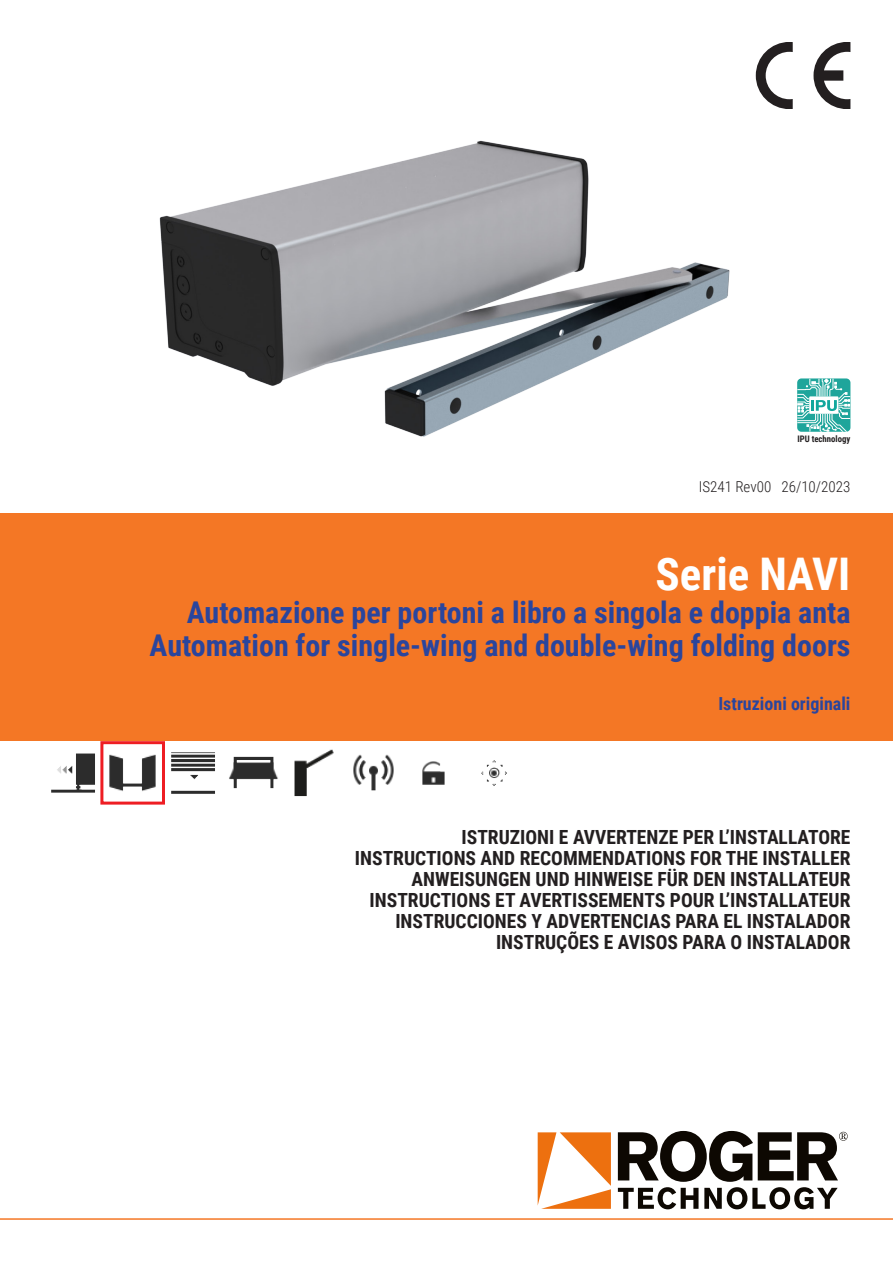
<style>
.page{position:relative;width:893px;height:1263px;background:#fff}
.page>*{position:absolute;margin:0;border:0;box-sizing:border-box;transform-origin:0 0}
.t1{font:700 45px "Roboto Condensed";color:#fff}
.t2{font:700 30px "Roboto Condensed";color:#2a459d}
.t3{font:700 19.5px "Roboto Condensed";color:#231f20}
.t4{font:700 18px "Roboto Condensed";color:#2a459d}
.t5{font:300 15px "Roboto Condensed";color:#231f20}
.t6{font:700 9px "Roboto Condensed";color:#231f20}
</style>
<div class="page">
<img style="left:159px;top:72px;width:597px;height:365px">
<div style="left:0;top:513px;width:893px;height:227px;background:#f47725"></div>
<svg style="left:756px;top:43px;width:37px;height:66px"></svg>
<svg style="left:813px;top:43px;width:37px;height:66px"></svg>
<hr style="left:0;top:1218px;width:893px;height:2px;background:#f47725">
<img style="left:51px;top:749px;width:456px;height:48px">
<div style="left:100px;top:741px;width:65px;height:63px;border:3px solid #ee1d23"></div>
<svg style="left:538px;top:1132px;width:73px;height:77px"></svg>
<svg style="left:618px;top:1131px;width:230px;height:78px"></svg>
<svg style="left:797px;top:378px;width:53px;height:54px"></svg>
<p class="t6" style="left:797px;top:433px;width:54px">IPU technology</p>
<p class="t5" style="left:699px;top:476px;width:153px">IS241 Rev00 26/10/2023</p>
<p class="t1" style="left:655px;top:543px;width:196px">Serie NAVI</p>
<p class="t2" style="left:187px;top:592px;width:665px">Automazione per portoni a libro a singola e doppia anta</p>
<p class="t2" style="left:150px;top:625px;width:702px">Automation for single-wing and double-wing folding doors</p>
<p class="t4" style="left:718px;top:691px;width:134px">Istruzioni originali</p>
<p class="t3" style="left:461px;top:824px;width:390px">ISTRUZIONI E AVVERTENZE PER L’INSTALLATORE</p>
<p class="t3" style="left:355px;top:845px;width:497px">INSTRUCTIONS AND RECOMMENDATIONS FOR THE INSTALLER</p>
<p class="t3" style="left:412px;top:866px;width:440px">ANWEISUNGEN UND HINWEISE FÜR DEN INSTALLATEUR</p>
<p class="t3" style="left:370px;top:887px;width:482px">INSTRUCTIONS ET AVERTISSEMENTS POUR L’INSTALLATEUR</p>
<p class="t3" style="left:395px;top:908px;width:457px">INSTRUCCIONES Y ADVERTENCIAS PARA EL INSTALADOR</p>
<p class="t3" style="left:496px;top:929px;width:356px">INSTRUÇÕES E AVISOS PARA O INSTALADOR</p>
</div>
